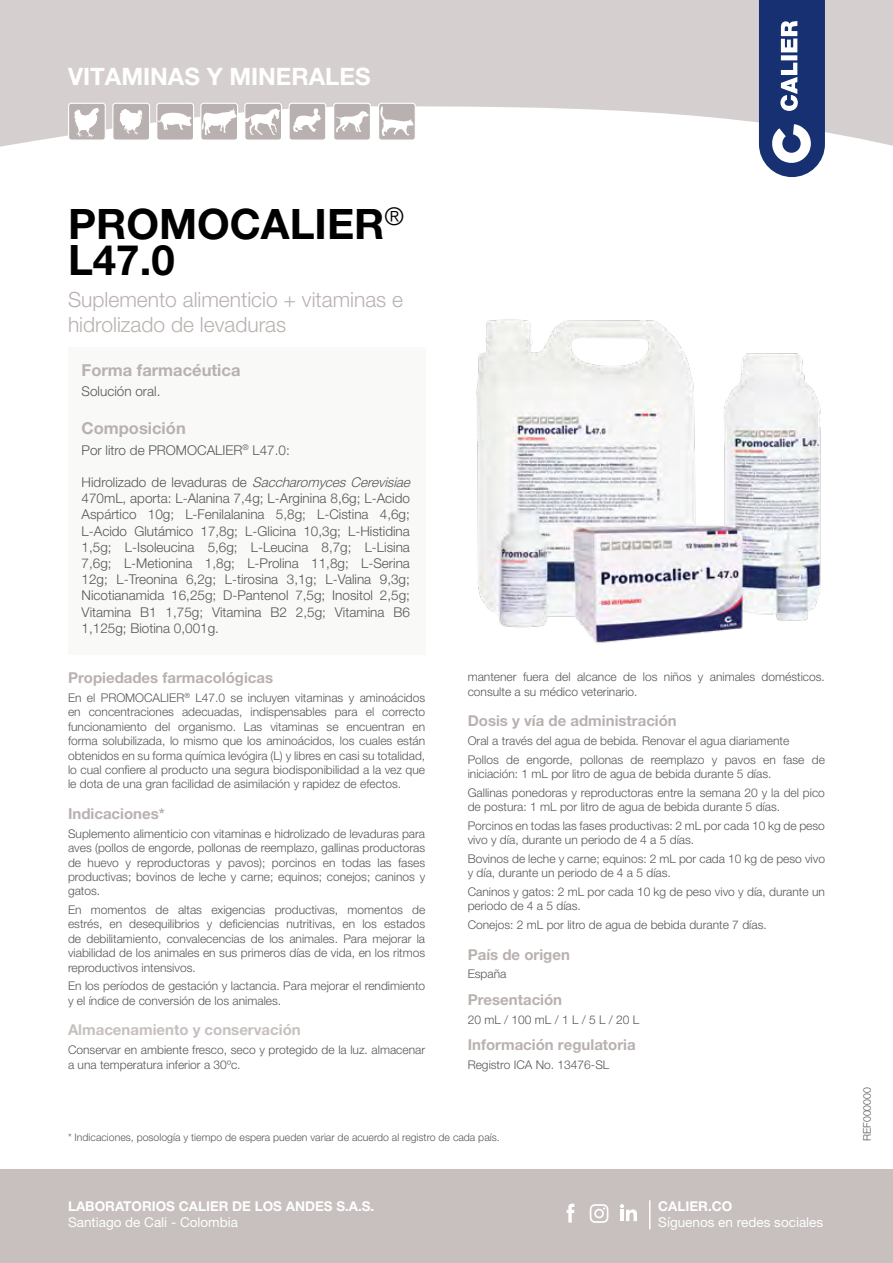
<style>
.page{position:relative;width:893px;height:1263px;background:#fff}
.page>*{position:absolute;margin:0;border:0;box-sizing:border-box;transform-origin:0 0}
.t1{font:700 42px/36px "Helvetica Neue LT Pro";color:#000}
.t2{font:700 24px "Helvetica Neue LT Pro";color:#fff}
.t3{font:300 21px/25.2px "Helvetica Neue LT Pro";color:#b9b1af}
.t4{font:700 16.5px "Helvetica Neue LT Pro";color:#b9b1af}
.t5{font:700 15px "Helvetica Neue LT Pro";color:#b9b1af}
.t6{font:700 15px "Helvetica Neue LT Pro";color:#c6c0be}
.t7{font:300 13.5px/16.2px "Helvetica Neue LT Pro";color:#575756}
.t8{font:13.5px "Helvetica Neue LT Pro";color:#fff}
.t9{font:700 13.5px "Helvetica Neue LT Std";color:#fff}
.t10{font:300 12px/14.4px "Helvetica Neue LT Pro";color:#575756}
.t11{font:300 10.5px "Helvetica Neue LT Pro";color:#575756}
.s1{font-style:italic}
</style>
<div class="page">
<svg style="left:0;top:0;width:893px;height:147px;background:#dbd7d6"></svg>
<div style="left:0;top:1169px;width:893px;height:94px;background:#c7c0bf"></div>
<div style="left:68px;top:347px;width:357px;height:307px;background:#f9f9f8"></div>
<svg style="left:759px;top:0;width:66px;height:177px"></svg>
<img style="left:476px;top:319px;width:345px;height:324px">
<svg style="left:590px;top:1204px;width:18px;height:19px"></svg>
<svg style="left:620px;top:1204px;width:17px;height:17px"></svg>
<svg style="left:567px;top:1204px;width:7px;height:18px"></svg>
<svg style="left:649px;top:1200px;width:1px;height:29px"></svg>
<div style="left:201px;top:103px;width:37px;height:37px;background:#b9b1af;border-radius:3px"></div>
<div style="left:200px;top:103px;width:38px;height:38px;border:1px solid #fff;border-radius:3px"></div>
<svg style="left:202px;top:108px;width:35px;height:27px"></svg>
<div style="left:113px;top:103px;width:37px;height:37px;background:#b9b1af;border-radius:3px"></div>
<div style="left:112px;top:103px;width:38px;height:38px;border:1px solid #fff;border-radius:3px"></div>
<svg style="left:120px;top:109px;width:23px;height:25px"></svg>
<div style="left:69px;top:103px;width:36px;height:37px;background:#b9b1af;border-radius:3px"></div>
<div style="left:68px;top:103px;width:38px;height:38px;border:1px solid #fff;border-radius:3px"></div>
<svg style="left:74px;top:108px;width:26px;height:29px"></svg>
<div style="left:157px;top:103px;width:37px;height:37px;background:#b9b1af;border-radius:3px"></div>
<div style="left:156px;top:103px;width:38px;height:38px;border:1px solid #fff;border-radius:3px"></div>
<svg style="left:158px;top:113px;width:34px;height:17px"></svg>
<div style="left:334px;top:103px;width:36px;height:37px;background:#b9b1af;border-radius:3px"></div>
<div style="left:333px;top:103px;width:38px;height:38px;border:1px solid #fff;border-radius:3px"></div>
<svg style="left:336px;top:111px;width:33px;height:21px"></svg>
<div style="left:379px;top:103px;width:36px;height:37px;background:#b9b1af;border-radius:3px"></div>
<div style="left:378px;top:103px;width:38px;height:38px;border:1px solid #fff;border-radius:3px"></div>
<svg style="left:380px;top:106px;width:34px;height:30px"></svg>
<div style="left:245px;top:103px;width:37px;height:37px;background:#b9b1af;border-radius:3px"></div>
<div style="left:244px;top:103px;width:38px;height:38px;border:1px solid #fff;border-radius:3px"></div>
<svg style="left:244px;top:108px;width:36px;height:27px"></svg>
<div style="left:289px;top:103px;width:37px;height:37px;background:#b9b1af;border-radius:3px"></div>
<div style="left:288px;top:103px;width:38px;height:38px;border:1px solid #fff;border-radius:3px"></div>
<svg style="left:293px;top:108px;width:28px;height:24px"></svg>
<h2 class="t2" style="left:68px;top:62px;width:304px">VITAMINAS Y MINERALES</h2>
<h1 class="t1" style="left:68px;top:205px;width:338px">PROMOCALIER<sup>®<br></sup>L47.0</h1>
<h3 class="t3" style="left:68px;top:287px;width:337px">Suplemento alimenticio + vitaminas e hidrolizado de levaduras</h3>
<h3 class="t4" style="left:82px;top:360px;width:160px">Forma farmacéutica</h3>
<p class="t7" style="left:82px;top:383px;width:80px">Solución oral.</p>
<h3 class="t4" style="left:82px;top:418px;width:106px">Composición</h3>
<p class="t7" style="left:82px;top:441px;width:210px">Por litro de PROMOCALIER<sup>®</sup> L47.0:</p>
<p class="t7" style="left:82px;top:474px;width:334px">Hidrolizado de levaduras de <span class="s1">Saccharomyces Cerevisiae </span>470mL, aporta: L-Alanina 7,4g; L-Arginina 8,6g; L-Acido Aspártico 10g; L-Fenilalanina 5,8g; L-Cistina 4,6g; L-Acido Glutámico 17,8g; L-Glicina 10,3g; L-Histidina 1,5g; L-Isoleucina 5,6g; L-Leucina 8,7g; L-Lisina 7,6g; L-Metionina 1,8g; L-Prolina 11,8g; L-Serina 12g; L-Treonina 6,2g; L-tirosina 3,1g; L-Valina 9,3g; Nicotianamida 16,25g; D-Pantenol 7,5g; Inositol 2,5g; Vitamina B1 1,75g; Vitamina B2 2,5g; Vitamina B6<br>1,125g; Biotina 0,001g.</p>
<p class="t5" style="left:68px;top:669px;width:207px">Propiedades farmacológicas</p>
<p class="t10" style="left:68px;top:690px;width:359px;text-align:justify">En el PROMOCALIER<sup>®</sup> L47.0 se incluyen vitaminas y aminoácidos en concentraciones adecuadas, indispensables para el correcto funcionamiento del organismo. Las vitaminas se encuentran en forma solubilizada, lo mismo que los aminoácidos, los cuales están obtenidos en su forma química levógira (L) y libres en casi su totalidad, lo cual confiere al producto una segura biodisponibilidad a la vez que le dota de una gran facilidad de asimilación y rapidez de efectos.</p>
<p class="t5" style="left:68px;top:804px;width:98px">Indicaciones*</p>
<p class="t10" style="left:68px;top:826px;width:359px;text-align:justify">Suplemento alimenticio con vitaminas e hidrolizado de levaduras para aves (pollos de engorde, pollonas de reemplazo, gallinas productoras de huevo y reproductoras y pavos); porcinos en todas las fases productivas; bovinos de leche y carne; equinos; conejos; caninos y gatos.</p>
<p class="t10" style="left:68px;top:902px;width:359px;text-align:justify">En momentos de altas exigencias productivas, momentos de estrés, en desequilibrios y deficiencias nutritivas, en los estados de debilitamiento, convalecencias de los animales. Para mejorar la viabilidad de los animales en sus primeros días de vida, en los ritmos reproductivos intensivos.</p>
<p class="t10" style="left:68px;top:978px;width:359px">En los períodos de gestación y lactancia. Para mejorar el rendimiento y el índice de conversión de los animales.</p>
<p class="t6" style="left:68px;top:1021px;width:234px">Almacenamiento y conservación</p>
<p class="t10" style="left:68px;top:1042px;width:359px">Conservar en ambiente fresco, seco y protegido de la luz. almacenar a una temperatura inferior a 30ºc.</p>
<p class="t10" style="left:468px;top:669px;width:359px">mantener fuera del alcance de los niños y animales domésticos. consulte a su médico veterinario.</p>
<p class="t5" style="left:468px;top:712px;width:211px">Dosis y vía de administración</p>
<p class="t10" style="left:468px;top:731px;width:359px;line-height:18.6px">Oral a través del agua de bebida. Renovar el agua diariamente<br>Pollos de engorde, pollonas de reemplazo y pavos en fase de</p>
<p class="t10" style="left:468px;top:764px;width:359px;line-height:18.6px">iniciación: 1 mL por litro de agua de bebida durante 5 días.<br>Gallinas ponedoras y reproductoras entre la semana 20 y la del pico</p>
<p class="t10" style="left:468px;top:797px;width:359px;line-height:18.6px">de postura: 1 mL por litro de agua de bebida durante 5 días.<br>Porcinos en todas las fases productivas: 2 mL por cada 10 kg de peso</p>
<p class="t10" style="left:468px;top:830px;width:359px;line-height:18.6px">vivo y día, durante un periodo de 4 a 5 días.<br>Bovinos de leche y carne; equinos: 2 mL por cada 10 kg de peso vivo</p>
<p class="t10" style="left:468px;top:863px;width:359px;line-height:18.6px">y día, durante un periodo de 4 a 5 días.<br>Caninos y gatos: 2 mL por cada 10 kg de peso vivo y día, durante un</p>
<p class="t10" style="left:468px;top:896px;width:300px;line-height:18.6px">periodo de 4 a 5 días.<br>Conejos: 2 mL por litro de agua de bebida durante 7 días.</p>
<p class="t5" style="left:468px;top:945px;width:104px">País de origen</p>
<p class="t10" style="left:468px;top:966px;width:40px">España</p>
<p class="t5" style="left:468px;top:990px;width:96px">Presentación</p>
<p class="t10" style="left:468px;top:1012px;width:173px">20 mL / 100 mL / 1 L / 5 L / 20 L</p>
<p class="t5" style="left:468px;top:1035px;width:169px">Información regulatoria</p>
<p class="t10" style="left:468px;top:1057px;width:143px">Registro ICA No. 13476-SL</p>
<p class="t11" style="left:68px;top:1131px;width:433px">* Indicaciones, posología y tiempo de espera pueden variar de acuerdo al registro de cada país.</p>
<p class="t9" style="left:68px;top:1197px;width:308px">LABORATORIOS CALIER DE LOS ANDES S.A.S.</p>
<p class="t8" style="left:68px;top:1214px;width:172px">Santiago de Cali - Colombia</p>
<p class="t9" style="left:658px;top:1197px;width:75px">CALIER.CO</p>
<p class="t8" style="left:658px;top:1214px;width:167px">Síguenos en redes sociales</p>
<p class="t11" style="left:860px;top:1141px;width:55px;rotate:-90deg">REF000000</p>
</div>
